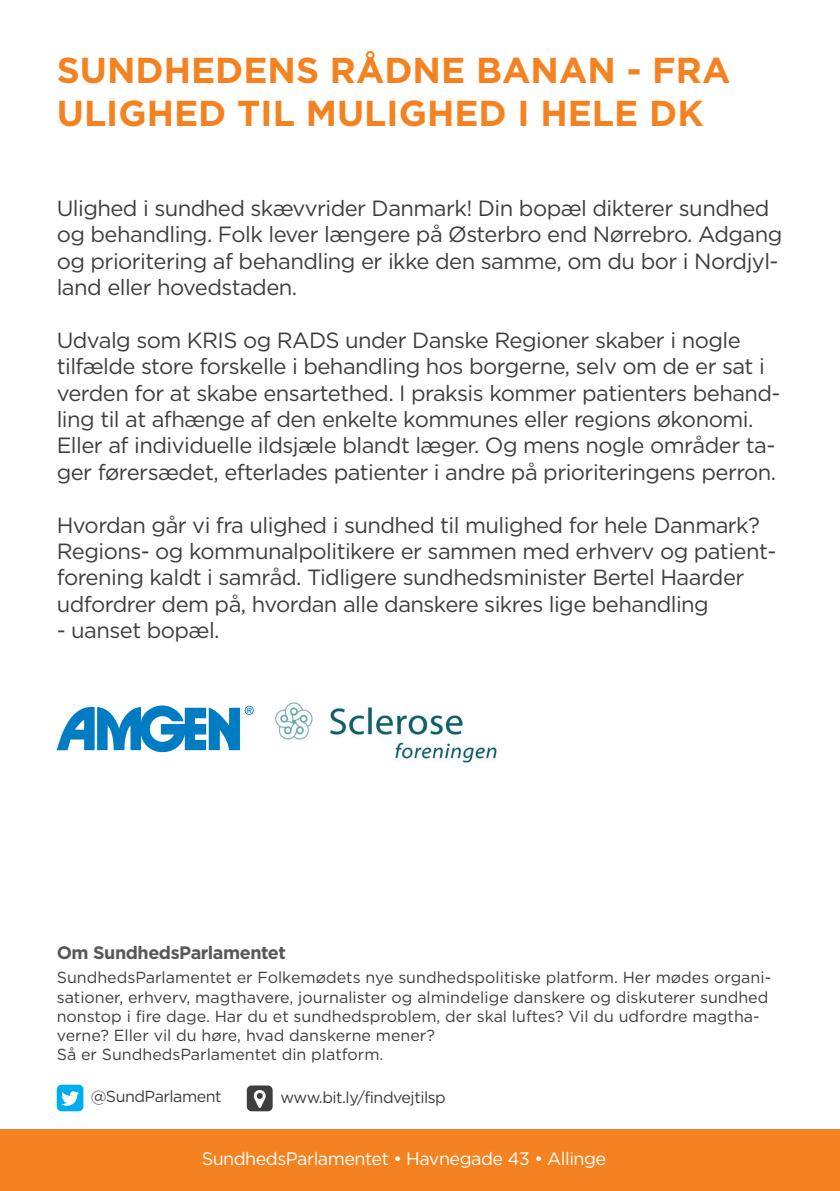
<style>
.page{position:relative;width:840px;height:1191px;background:#fff}
.page>*{position:absolute;margin:0;border:0;box-sizing:border-box;transform-origin:0 0}
.t1{font:700 36px/43.2px "Gotham";color:#f58220}
.t2{font:22px/26.4px "Gotham";letter-spacing:-.025em;color:#3e3e3f}
.t3{font:18px "Gotham";letter-spacing:-.03em;color:#fff}
.t4{font:700 18px "Gotham";letter-spacing:-.025em;color:#57585a}
.t5{font:16px/19.2px "Gotham";color:#3e3e3f}
.t6{font:16px "Gotham";letter-spacing:-.03em;color:#3e3e3f}
</style>
<div class="page">
<div style="left:0;top:1129px;width:839px;height:62px;background:#f58220"></div>
<svg style="left:247px;top:1085px;width:25px;height:26px"></svg>
<svg style="left:57px;top:1084px;width:26px;height:27px"></svg>
<svg style="left:57px;top:705px;width:197px;height:47px"></svg>
<img style="left:275px;top:702px;width:222px;height:60px">
<p class="t1" style="left:57px;top:48px;width:674px">SUNDHEDENS RÅDNE BANAN - FRA<br>ULIGHED TIL MULIGHED I HELE DK</p>
<p class="t2" style="left:57px;top:194px;width:726px">Ulighed i sundhed skævvrider Danmark! Din bopæl dikterer sundhed og behandling. Folk lever længere på Østerbro end Nørrebro. Adgang og prioritering af behandling er ikke den samme, om du bor i Nordjyl&shy;land eller hovedstaden.</p>
<p class="t2" style="left:57px;top:326px;width:725px">Udvalg som KRIS og RADS under Danske Regioner skaber i nogle tilfælde store forskelle i behandling hos borgerne, selv om de er sat i verden for at skabe ensartethed. I praksis kommer patienters behand&shy;ling til at afhænge af den enkelte kommunes eller regions økonomi.<br>Eller af individuelle ildsjæle blandt læger. Og mens nogle områder ta&shy;ger førersædet, efterlades patienter i andre på prioriteringens perron.</p>
<p class="t2" style="left:57px;top:511px;width:720px">Hvordan går vi fra ulighed i sundhed til mulighed for hele Danmark?<br>Regions- og kommunalpolitikere er sammen med erhverv og patient&shy;forening kaldt i samråd. Tidligere sundhedsminister Bertel Haarder udfordrer dem på, hvordan alle danskere sikres lige behandling</p>
<p class="t2" style="left:57px;top:617px;width:164px">- uanset bopæl.</p>
<p class="t4" style="left:57px;top:942px;width:231px">Om SundhedsParlamentet</p>
<p class="t5" style="left:57px;top:967px;width:715px">SundhedsParlamentet er Folkemødets nye sundhedspolitiske platform. Her mødes organi&shy;sationer, erhverv, magthavere, journalister og almindelige danskere og diskuterer sundhed nonstop i fire dage. Har du et sundhedsproblem, der skal luftes? Vil du udfordre magtha&shy;verne? Eller vil du høre, hvad danskerne mener?</p>
<p class="t5" style="left:57px;top:1044px;width:328px">Så er SundhedsParlamentet din platform.</p>
<p class="t6" style="left:91px;top:1088px;width:132px">@SundParlament</p>
<p class="t6" style="left:280px;top:1088px;width:167px">www.bit.ly/findvejtilsp</p>
<p class="t3" style="left:201px;top:1148px;width:406px">SundhedsParlamentet • Havnegade 43 • Allinge</p>
</div>
